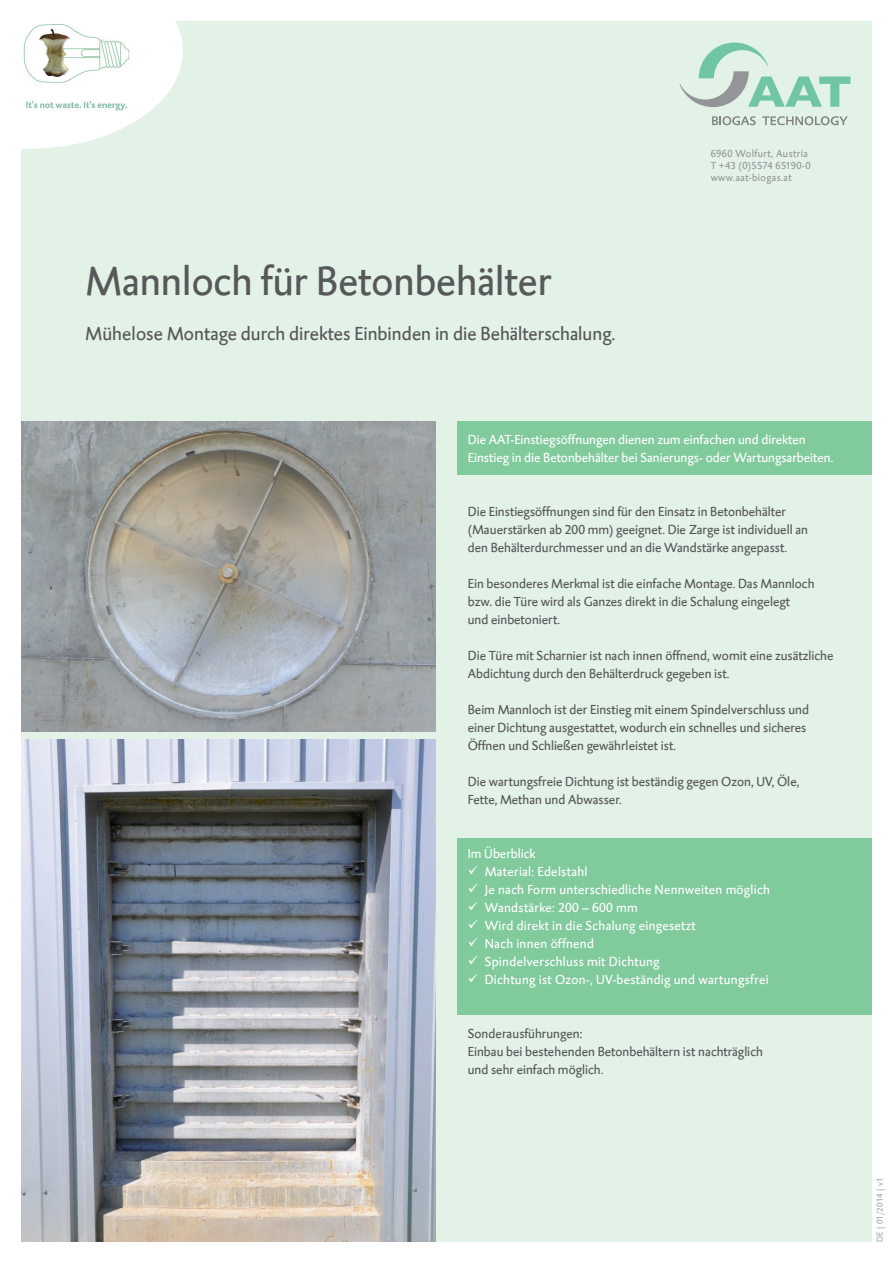
<style>
.page{position:relative;width:893px;height:1263px;background:#fff}
.page>*{position:absolute;margin:0;border:0;box-sizing:border-box;transform-origin:0 0}
.headline{font:42px "DTL Caspari T";color:#57585a}
.headline-2{font:19.5px "DTL Caspari T";color:#57585a}
.aufzählungen{font:13.5px/18px "DTL Caspari T";color:#57585a}
.aufzählungen-2{font:13.5px "DTL Caspari T";letter-spacing:.02em;color:#fff}
.aufzählungen-3{font:13.5px/18px "DTL Caspari T";color:#fff}
.t1{font:10.5px "DTL Caspari T";letter-spacing:.035em;color:#939598}
.t2{font:9px "DTL Caspari T";letter-spacing:.015em;color:#a8a9ad}
</style>
<div class="page">
<div style="left:21px;top:21px;width:851px;height:1221px;background:#e3f2e7"></div>
<svg style="left:679px;top:43px;width:171px;height:64px"></svg>
<svg style="left:712px;top:116px;width:44px;height:9px"></svg>
<svg style="left:762px;top:116px;width:86px;height:9px"></svg>
<img style="left:21px;top:421px;width:415px;height:310px">
<img style="left:21px;top:740px;width:415px;height:502px">
<svg style="left:21px;top:21px;width:162px;height:128px"></svg>
<img style="left:21px;top:21px;width:109px;height:93px">
<div style="left:457px;top:421px;width:415px;height:54px;background:#80ca9c"></div>
<div style="left:457px;top:838px;width:415px;height:177px;background:#80ca9c"></div>
<p class="headline" style="left:85px;top:255px;width:468px">Mannloch für Betonbehälter</p>
<p class="headline-2" style="left:85px;top:321px;width:532px">Mühelose Montage durch direktes Einbinden in die Behälterschalung.</p>
<p class="t1" style="left:711px;top:147px;width:99px">6960 Wolfurt, Austria</p>
<p class="t1" style="left:711px;top:159px;width:102px">T +43 (0)5574 65190-0</p>
<p class="t1" style="left:711px;top:171px;width:83px">www.aat-biogas.at</p>
<p class="aufzählungen-3" style="left:468px;top:431px;width:367px">Die AAT-Einstiegsöffnungen dienen zum einfachen und direkten<br>Einstieg in die Betonbehälter bei Sanierungs- oder Wartungsarbeiten.</p>
<p class="aufzählungen" style="left:468px;top:503px;width:342px">Die Einstiegsöffnungen sind für den Einsatz in Betonbehälter (Mauerstärken ab 200 mm) geeignet. Die Zarge ist individuell an den Behälterdurchmesser und an die Wandstärke angepasst.</p>
<p class="aufzählungen" style="left:468px;top:575px;width:348px">Ein besonderes Merkmal ist die einfache Montage. Das Mannloch bzw. die Türe wird als Ganzes direkt in die Schalung eingelegt<br>und einbetoniert.</p>
<p class="aufzählungen" style="left:468px;top:647px;width:367px">Die Türe mit Scharnier ist nach innen öffnend, womit eine zusätzliche<br>Abdichtung durch den Behälterdruck gegeben ist.</p>
<p class="aufzählungen" style="left:468px;top:701px;width:343px">Beim Mannloch ist der Einstieg mit einem Spindelverschluss und einer Dichtung ausgestattet, wodurch ein schnelles und sicheres<br>Öffnen und Schließen gewährleistet ist.</p>
<p class="aufzählungen" style="left:468px;top:773px;width:333px">Die wartungsfreie Dichtung ist beständig gegen Ozon, UV, Öle,<br>Fette, Methan und Abwasser.</p>
<p class="aufzählungen-3" style="left:468px;top:845px;width:69px">Im Überblick</p>
<p class="aufzählungen-2" style="left:485px;top:864px;width:104px">Material: Edelstahl</p>
<p class="aufzählungen-2" style="left:485px;top:882px;width:287px">Je nach Form unterschiedliche Nennweiten möglich</p>
<p class="aufzählungen-2" style="left:485px;top:900px;width:155px">Wandstärke: 200 – 600 mm</p>
<p class="aufzählungen-2" style="left:485px;top:918px;width:213px">Wird direkt in die Schalung eingesetzt</p>
<p class="aufzählungen-2" style="left:485px;top:936px;width:111px">Nach innen öffnend</p>
<p class="aufzählungen-2" style="left:485px;top:954px;width:176px">Spindelverschluss mit Dichtung</p>
<p class="aufzählungen-2" style="left:485px;top:972px;width:285px">Dichtung ist Ozon-, UV-beständig und wartungsfrei</p>
<p class="aufzählungen" style="left:468px;top:1025px;width:116px">Sonderausführungen:</p>
<p class="aufzählungen" style="left:468px;top:1043px;width:297px">Einbau bei bestehenden Betonbehältern ist nachträglich und sehr einfach möglich.</p>
<p class="t2" style="left:874px;top:1242px;width:66px;rotate:-90deg">DE | 01/2014 | v1</p>
</div>
